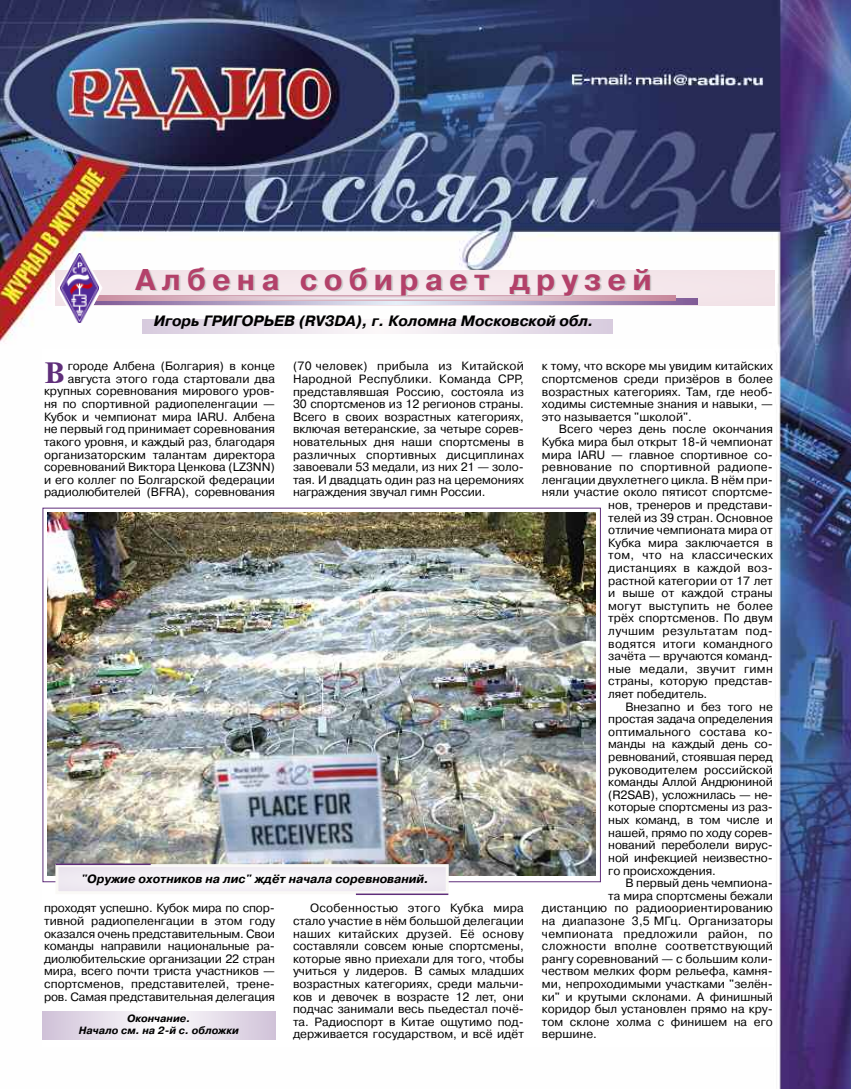
<style>
.page{position:relative;width:851px;height:1089px;background:#fff}
.page>*{position:absolute;margin:0;border:0;box-sizing:border-box;transform-origin:0 0}
.t1{font:700 30px "Pragmatica C";letter-spacing:.205em;color:#b3416a}
.t2{font:700 29.4px "Newton C";color:#5f2e7a}
.t3{font:italic 700 15px "Pragmatica C";color:#000}
.t4{font:12px/12.6px "Pragmatica C";color:#000;text-align:justify}
.t5{font:12px "Pragmatica C";letter-spacing:.025em;color:#000}
.t6{font:italic 700 12px "Pragmatica C";color:#000}
.t7{font:12px "Pragmatica C";letter-spacing:.02em;color:#000}
.t8{font:12px "Pragmatica C";letter-spacing:.03em;color:#000}
.t9{font:italic 700 10.5px/12.6px "Pragmatica C";color:#000;text-align:center}
</style>
<div class="page">
<img style="left:1px;top:0;width:849px;height:1089px">
<div style="left:43px;top:349px;width:731px;height:697px;background:#fff"></div>
<svg style="left:143px;top:319px;width:469px;height:14px"></svg>
<img style="left:47px;top:512px;width:549px;height:363px">
<div style="left:58px;top:867px;width:387px;height:24px;background:#f3eff5"></div>
<div style="left:55px;top:864px;width:393px;height:30px;border:3px solid #faf9f6"></div>
<hr style="left:56px;top:863px;width:95px;height:2px;background:#5f2e7a">
<hr style="left:356px;top:893px;width:92px;height:2px;background:#5f2e7a">
<div style="left:56px;top:270px;width:718px;height:36px;background:#f4e6eb"></div>
<svg style="left:103px;top:298px;width:594px;height:7px;background:#b9a5c4"></svg>
<svg style="left:103px;top:295px;width:572px;height:5px;background:#d9b5c2"></svg>
<svg style="left:43px;top:1011px;width:232px;height:28px"></svg>
<img style="left:68px;top:250px;width:24px;height:4px">
<img style="left:66px;top:323px;width:27px;height:7px">
<img style="left:57px;top:282px;width:46px;height:23px">
<img style="left:61px;top:254px;width:38px;height:69px">
<p class="t1" style="left:136px;top:262px;width:517px">Албена собирает друзей</p>
<p class="t3" style="left:154px;top:312px;width:441px">Игорь ГРИГОРЬЕВ (RV3DA), г. Коломна Московской обл.</p>
<p class="t4" style="left:44px;top:360px;width:232px;text-align:right">городе Албена (Болгария) в конце августа этого года стартовали два крупных соревнования мирового уров&shy;ня по спортивной радиопеленгации — Кубок и чемпионат мира IARU. Албена не первый год принимает соревнования такого уровня, и каждый раз, благодаря организаторским талантам директора соревнований Виктора Ценкова (LZ3NN) и его коллег по Болгарской федерации радиолюбителей (BFRA), соревнования</p>
<p class="t2" style="left:44px;top:355px;width:22px">В</p>
<p class="t4" style="left:293px;top:360px;width:232px">(70 человек) прибыла из Китайской Народной Республики. Команда СРР, представлявшая Россию, состояла из 30 спортсменов из 12 регионов страны.<br>Всего в своих возрастных категориях, включая ветеранские, за четыре сорев&shy;новательных дня наши спортсмены в различных спортивных дисциплинах завоевали 53 медали, из них 21 — золо&shy;тая. И двадцать один раз на церемониях награждения звучал гимн России.</p>
<p class="t6" style="left:81px;top:872px;width:349px">"Оружие охотников на лис" ждёт начала соревнований.</p>
<p class="t4" style="left:44px;top:901px;width:232px">проходят успешно. Кубок мира по спор&shy;тивной радиопеленгации в этом году оказался очень представительным. Свои команды направили национальные ра&shy;диолюбительские организации 22 стран мира, всего почти триста участников — спортсменов, представителей, трене&shy;ров. Самая представительная делегация</p>
<p class="t9" style="left:79px;top:1011px;width:161px">Окончание.<br>Начало см. на 2-й с. обложки</p>
<p class="t4" style="left:293px;top:901px;width:232px;text-indent:17px">Особенностью этого Кубка мира стало участие в нём большой делегации наших китайских друзей. Её основу составляли совсем юные спортсмены, которые явно приехали для того, чтобы учиться у лидеров. В самых младших возрастных категориях, среди мальчи&shy;ков и девочек в возрасте 12 лет, они подчас занимали весь пьедестал почё&shy;та. Радиоспорт в Китае ощутимо под&shy;держивается государством, и всё идёт</p>
<p class="t4" style="left:542px;top:360px;width:232px">к тому, что вскоре мы увидим китайских</p>
<p class="t4" style="left:542px;top:372px;width:232px">спортсменов среди призёров в более</p>
<p class="t4" style="left:542px;top:385px;width:232px">возрастных категориях. Там, где необ-</p>
<p class="t4" style="left:542px;top:397px;width:232px">ходимы системные знания и навыки, —</p>
<p class="t4" style="left:542px;top:410px;width:151px">это называется "школой".</p>
<p class="t4" style="left:559px;top:423px;width:215px">Всего через день после окончания</p>
<p class="t4" style="left:542px;top:435px;width:232px">Кубка мира был открыт 18-й чемпионат</p>
<p class="t4" style="left:542px;top:448px;width:232px">мира IARU — главное спортивное со-</p>
<p class="t4" style="left:542px;top:460px;width:232px">ревнование по спортивной радиопе-</p>
<p class="t4" style="left:542px;top:473px;width:232px">ленгации двухлетнего цикла. В нём при-</p>
<p class="t4" style="left:542px;top:486px;width:232px">няли участие около пятисот спортсме-</p>
<p class="t4" style="left:608px;top:498px;width:166px">нов, тренеров и представи-</p>
<p class="t4" style="left:608px;top:511px;width:166px">телей из 39 стран. Основное</p>
<p class="t4" style="left:608px;top:523px;width:166px">отличие чемпионата мира от</p>
<p class="t4" style="left:608px;top:536px;width:166px">Кубка мира заключается в</p>
<p class="t5" style="left:608px;top:548px;width:166px">том, что на классических</p>
<p class="t4" style="left:608px;top:561px;width:166px">дистанциях в каждой воз-</p>
<p class="t4" style="left:608px;top:574px;width:166px">растной категории от 17 лет</p>
<p class="t4" style="left:608px;top:586px;width:166px">и выше от каждой страны</p>
<p class="t4" style="left:608px;top:599px;width:166px">могут выступить не более</p>
<p class="t4" style="left:608px;top:612px;width:166px">трёх спортсменов. По двум</p>
<p class="t8" style="left:608px;top:624px;width:166px">лучшим результатам под-</p>
<p class="t7" style="left:608px;top:636px;width:166px">водятся итоги командного</p>
<p class="t4" style="left:608px;top:649px;width:166px">зачёта — вручаются команд-</p>
<p class="t5" style="left:608px;top:661px;width:166px">ные медали, звучит гимн</p>
<p class="t4" style="left:608px;top:675px;width:166px">страны, которую представ-</p>
<p class="t4" style="left:608px;top:687px;width:100px">ляет победитель.</p>
<p class="t4" style="left:625px;top:700px;width:149px">Внезапно и без того не</p>
<p class="t4" style="left:608px;top:712px;width:166px">простая задача определения</p>
<p class="t4" style="left:608px;top:725px;width:166px">оптимального состава ко-</p>
<p class="t4" style="left:608px;top:738px;width:166px">манды на каждый день со-</p>
<p class="t4" style="left:608px;top:750px;width:166px">ревнований, стоявшая перед</p>
<p class="t4" style="left:608px;top:763px;width:166px">руководителем российской</p>
<p class="t4" style="left:608px;top:775px;width:166px">команды Аллой Андрюниной</p>
<p class="t4" style="left:608px;top:788px;width:166px">(R2SAB), усложнилась — не-</p>
<p class="t4" style="left:608px;top:801px;width:166px">которые спортсмены из раз-</p>
<p class="t4" style="left:608px;top:813px;width:166px">ных команд, в том числе и</p>
<p class="t4" style="left:608px;top:826px;width:166px">нашей, прямо по ходу сорев-</p>
<p class="t4" style="left:608px;top:838px;width:166px">нований переболели вирус-</p>
<p class="t4" style="left:608px;top:851px;width:166px">ной инфекцией неизвестно-</p>
<p class="t4" style="left:608px;top:864px;width:109px">го происхождения.</p>
<p class="t4" style="left:625px;top:876px;width:149px">В первый день чемпиона-</p>
<p class="t4" style="left:608px;top:889px;width:166px">та мира спортсмены бежали</p>
<p class="t4" style="left:542px;top:901px;width:232px">дистанцию по радиоориентированию</p>
<p class="t4" style="left:542px;top:914px;width:232px">на диапазоне 3,5 МГц. Организаторы</p>
<p class="t5" style="left:542px;top:926px;width:232px">чемпионата предложили район, по</p>
<p class="t5" style="left:542px;top:939px;width:232px">сложности вполне соответствующий</p>
<p class="t4" style="left:542px;top:952px;width:232px">рангу соревнований — с большим коли-</p>
<p class="t4" style="left:542px;top:964px;width:232px">чеством мелких форм рельефа, камня-</p>
<p class="t4" style="left:542px;top:977px;width:232px">ми, непроходимыми участками "зелён-</p>
<p class="t4" style="left:542px;top:990px;width:232px">ки" и крутыми склонами. А финишный</p>
<p class="t4" style="left:542px;top:1002px;width:232px">коридор был установлен прямо на кру-</p>
<p class="t4" style="left:542px;top:1015px;width:232px">том склоне холма с финишем на его</p>
<p class="t4" style="left:542px;top:1027px;width:57px">вершине.</p>
</div>
